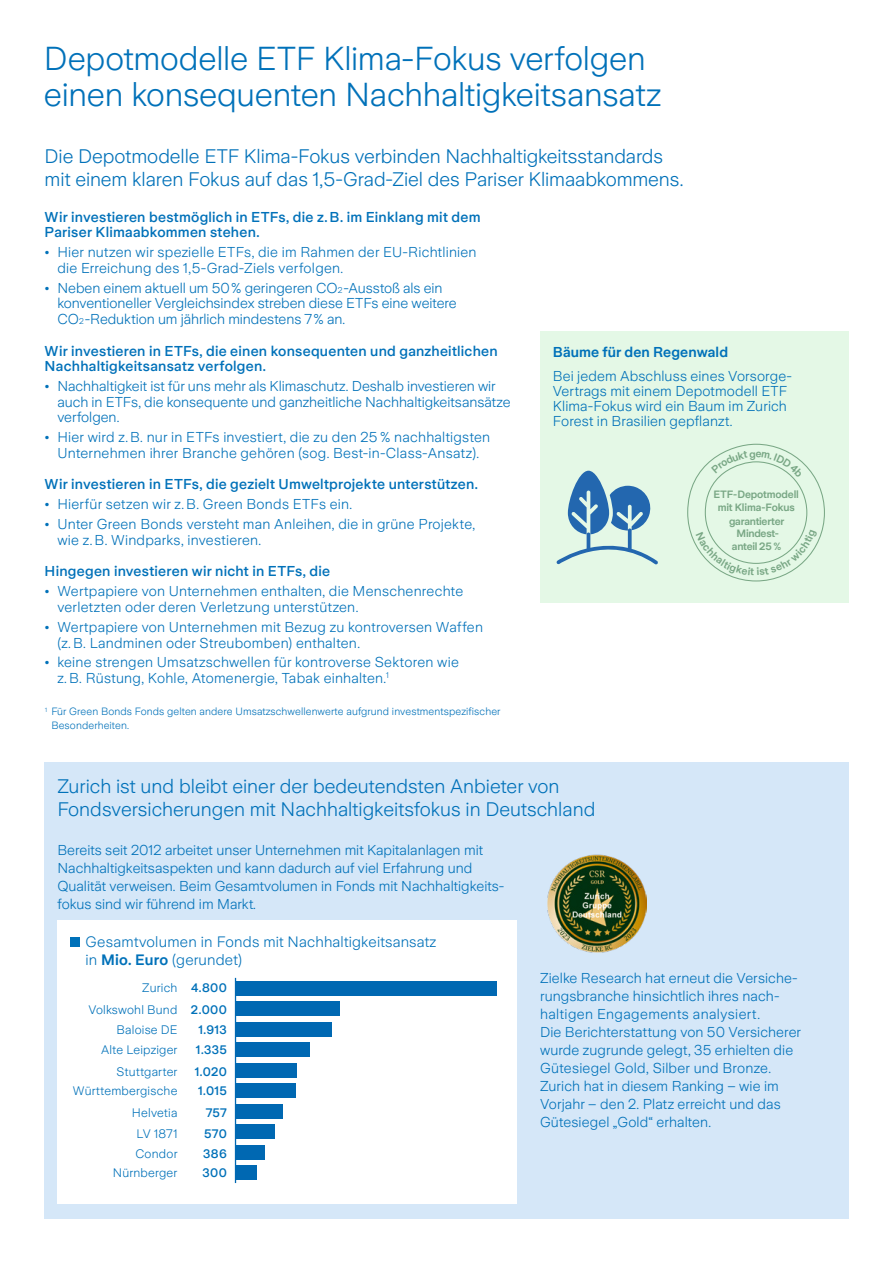
<style>
.page{position:relative;width:893px;height:1263px;background:#fff}
.page>*{position:absolute;margin:0;border:0;box-sizing:border-box;transform-origin:0 0}
.t1{font:300 33px/36.3px "Zurich Sans";letter-spacing:-.01em;color:#0071b9}
.t2{font:300 19.5px/23px "Zurich Sans";color:#0071b9}
.t3{font:300 15px/18px "Zurich Sans";letter-spacing:.01em;color:#0071b9}
.t4{font:300 14.25px/18px "Zurich Sans";letter-spacing:.005em;color:#0071b9}
.t5{font:500 14.25px/15.8px "Zurich Sans";letter-spacing:.015em;color:#0071b9}
.t6{font:600 14.25px "Zurich Sans";letter-spacing:.01em;color:#0071b9}
.t7{font:300 12.3px/22px "Zurich Sans";letter-spacing:.015em;color:#0071b9;text-align:right}
.t8{font:500 12.3px "Zurich Sans";letter-spacing:.025em;color:#0071b9}
.t9{font:300 10.5px/13.5px "Zurich Sans";letter-spacing:.01em;color:#0071b9}
.t10{font:600 10.5px/12.6px "Zurich Sans";letter-spacing:-.02em;color:#79a785;text-align:center}
.s1{font-weight:500;font-size:12.75px}
.s2{font-size:8.25px}
.s3{font-weight:600}
.s4{font-weight:500}
</style>
<div class="page">
<div style="left:45px;top:762px;width:804px;height:457px;background:#d5e7f8"></div>
<div style="left:57px;top:921px;width:460px;height:283px;background:#fff"></div>
<div style="left:540px;top:332px;width:308px;height:271px;background:#e4f8e6"></div>
<hr style="left:235px;top:978px;width:1px;height:205px;background:#0068b2">
<div style="left:235px;top:981px;width:262px;height:14px;background:#0068b2"></div>
<div style="left:235px;top:1001px;width:105px;height:15px;background:#0068b2"></div>
<div style="left:235px;top:1022px;width:97px;height:14px;background:#0068b2"></div>
<div style="left:235px;top:1042px;width:75px;height:15px;background:#0068b2"></div>
<div style="left:235px;top:1063px;width:61px;height:14px;background:#0068b2"></div>
<div style="left:235px;top:1083px;width:61px;height:15px;background:#0068b2"></div>
<div style="left:235px;top:1104px;width:48px;height:14px;background:#0068b2"></div>
<div style="left:235px;top:1124px;width:40px;height:15px;background:#0068b2"></div>
<div style="left:235px;top:1145px;width:30px;height:15px;background:#0068b2"></div>
<div style="left:235px;top:1165px;width:22px;height:15px;background:#0068b2"></div>
<div style="left:70px;top:937px;width:9px;height:9px;background:#0071b9"></div>
<img style="left:548px;top:855px;width:98px;height:97px">
<svg style="left:556px;top:471px;width:102px;height:93px"></svg>
<svg style="left:687px;top:443px;width:138px;height:139px"></svg>
<h1 class="t1" style="left:44px;top:41px;width:619px">Depotmodelle ETF Klima-Fokus verfolgen einen konsequenten Nachhaltigkeitsansatz</h1>
<h2 class="t2" style="left:45px;top:146px;width:640px">Die Depotmodelle ETF Klima-Fokus verbinden Nachhaltigkeitsstandards mit einem klaren Fokus auf das 1,5-Grad-Ziel des Pariser Klimaabkommens.</h2>
<p class="t5" style="left:45px;top:209px;width:437px">Wir investieren bestmöglich in ETFs, die z.B. im Einklang mit dem<br>Pariser Klimaabkommen stehen.</p>
<p class="t4" style="left:57px;top:245px;width:421px;line-height:15.8px;text-indent:-13px"><span class="s1">•</span> Hier nutzen wir spezielle ETFs, die im Rahmen der EU-Richtlinien die Erreichung des 1,5-Grad-Ziels verfolgen.</p>
<p class="t4" style="left:57px;top:280px;width:401px;line-height:15.6px;text-indent:-13px"><span class="s1">•</span> Neben einem aktuell um 50% geringeren CO<span class="s2">2</span>-Ausstoß als ein konventioneller Vergleichsindex streben diese ETFs eine weitere<br>CO<span class="s2">2</span>-Reduktion um jährlich mindestens 7% an.</p>
<p class="t5" style="left:45px;top:343px;width:455px">Wir investieren in ETFs, die einen konsequenten und ganzheitlichen<br>Nachhaltigkeitsansatz verfolgen.</p>
<p class="t4" style="left:57px;top:378px;width:455px;line-height:15.8px;text-indent:-13px"><span class="s1">•</span> Nachhaltigkeit ist für uns mehr als Klimaschutz. Deshalb investieren wir auch in ETFs, die konsequente und ganzheitliche Nachhaltigkeitsansätze verfolgen.</p>
<p class="t4" style="left:45px;top:430px;width:447px;line-height:15.8px;text-align:center"><span class="s1">•</span> Hier wird z.B. nur in ETFs investiert, die zu den 25 % nachhaltigsten<br>Unternehmen ihrer Branche gehören (sog. Best-in-Class-Ansatz).</p>
<p class="t5" style="left:45px;top:477px;width:435px">Wir investieren in ETFs, die gezielt Umweltprojekte unterstützen.</p>
<p class="t4" style="left:45px;top:496px;width:309px"><span class="s1">•</span> Hierfür setzen wir z.B. Green Bonds ETFs ein.</p>
<p class="t4" style="left:57px;top:517px;width:419px;line-height:15.8px;text-indent:-13px"><span class="s1">•</span> Unter Green Bonds versteht man Anleihen, die in grüne Projekte, wie z.B. Windparks, investieren.</p>
<p class="t5" style="left:45px;top:564px;width:287px">Hingegen investieren wir nicht in ETFs, die</p>
<p class="t4" style="left:57px;top:584px;width:407px;line-height:15.8px;text-indent:-13px"><span class="s1">•</span> Wertpapiere von Unternehmen enthalten, die Menschenrechte verletzten oder deren Verletzung unterstützen.</p>
<p class="t4" style="left:57px;top:619px;width:427px;line-height:15.8px;text-indent:-13px"><span class="s1">•</span> Wertpapiere von Unternehmen mit Bezug zu kontroversen Waffen (z.B. Landminen oder Streubomben) enthalten.</p>
<p class="t4" style="left:57px;top:655px;width:403px;line-height:15.8px;text-indent:-13px"><span class="s1">•</span> keine strengen Umsatzschwellen für kontroverse Sektoren wie z.B. Rüstung, Kohle, Atomenergie, Tabak einhalten.<sup>1</sup></p>
<p class="t6" style="left:553px;top:344px;width:177px">Bäume für den Regenwald</p>
<p class="t4" style="left:553px;top:369px;width:241px;line-height:15px">Bei jedem Abschluss eines Vorsorge-Vertrags mit einem Depotmodell ETF Klima-Fokus wird ein Baum im Zurich Forest in Brasilien gepflanzt.</p>
<p class="t10" style="left:714px;top:489px;width:87px">ETF-Depotmodell mit Klima-Fokus</p>
<p class="t10" style="left:729px;top:515px;width:57px">garantierter<br>Mindest&shy;anteil 25 %</p>
<p class="t9" style="left:51px;top:705px;width:451px;text-indent:-6px"><sup>1</sup> Für Green Bonds Fonds gelten andere Umsatzschwellenwerte aufgrund investmentspezifischer<br>Besonderheiten.</p>
<h2 class="t2" style="left:57px;top:776px;width:539px;line-height:22.5px">Zurich ist und bleibt einer der bedeutendsten Anbieter von<br>Fondsversicherungen mit Nachhaltigkeitsfokus in Deutschland</h2>
<p class="t4" style="left:57px;top:841px;width:448px">Bereits seit 2012 arbeitet unser Unternehmen mit Kapitalanlagen mit Nachhaltigkeitsaspekten und kann dadurch auf viel Erfahrung und Qualität verweisen. Beim Gesamtvolumen in Fonds mit Nachhaltigkeits&shy;fokus sind wir führend im Markt.</p>
<p class="t3" style="left:85px;top:933px;width:352px">Gesamtvolumen in Fonds mit Nachhaltigkeitsansatz in <span class="s3">Mio. Euro</span> (gerundet)</p>
<p class="t7" style="left:88px;top:977px;width:140px">Zurich <span class="s4">4.800<br></span>Volkswohl Bund <span class="s4">2.000</span></p>
<p class="t7" style="left:117px;top:1019px;width:62px">Baloise DE</p>
<p class="t8" style="left:198px;top:1023px;width:30px">1.913</p>
<p class="t7" style="left:101px;top:1039px;width:78px">Alte Leipziger</p>
<p class="t8" style="left:196px;top:1043px;width:32px">1.335</p>
<p class="t7" style="left:116px;top:1060px;width:62px">Stuttgarter</p>
<p class="t8" style="left:195px;top:1064px;width:34px">1.020</p>
<p class="t7" style="left:132px;top:1101px;width:47px">Helvetia</p>
<p class="t8" style="left:206px;top:1105px;width:23px">757</p>
<p class="t7" style="left:136px;top:1123px;width:43px">LV 1871</p>
<p class="t8" style="left:204px;top:1127px;width:24px">570</p>
<p class="t7" style="left:135px;top:1142px;width:44px">Condor</p>
<p class="t8" style="left:203px;top:1147px;width:25px">386</p>
<p class="t7" style="left:113px;top:1162px;width:66px">Nürnberger</p>
<p class="t8" style="left:203px;top:1166px;width:26px">300</p>
<p class="t7" style="left:73px;top:1080px;width:106px">Württembergische</p>
<p class="t8" style="left:198px;top:1084px;width:30px">1.015</p>
<p class="t4" style="left:540px;top:969px;width:263px">Zielke Research hat erneut die Versiche&shy;rungsbranche hinsichtlich ihres nach&shy;haltigen Engagements analysiert.<br>Die Berichterstattung von 50 Versicherer wurde zugrunde gelegt, 35 erhielten die Gütesiegel Gold, Silber und Bronze.<br>Zurich hat in diesem Ranking – wie im Vorjahr – den 2. Platz erreicht und das Gütesiegel „Gold“ erhalten.</p>
</div>
